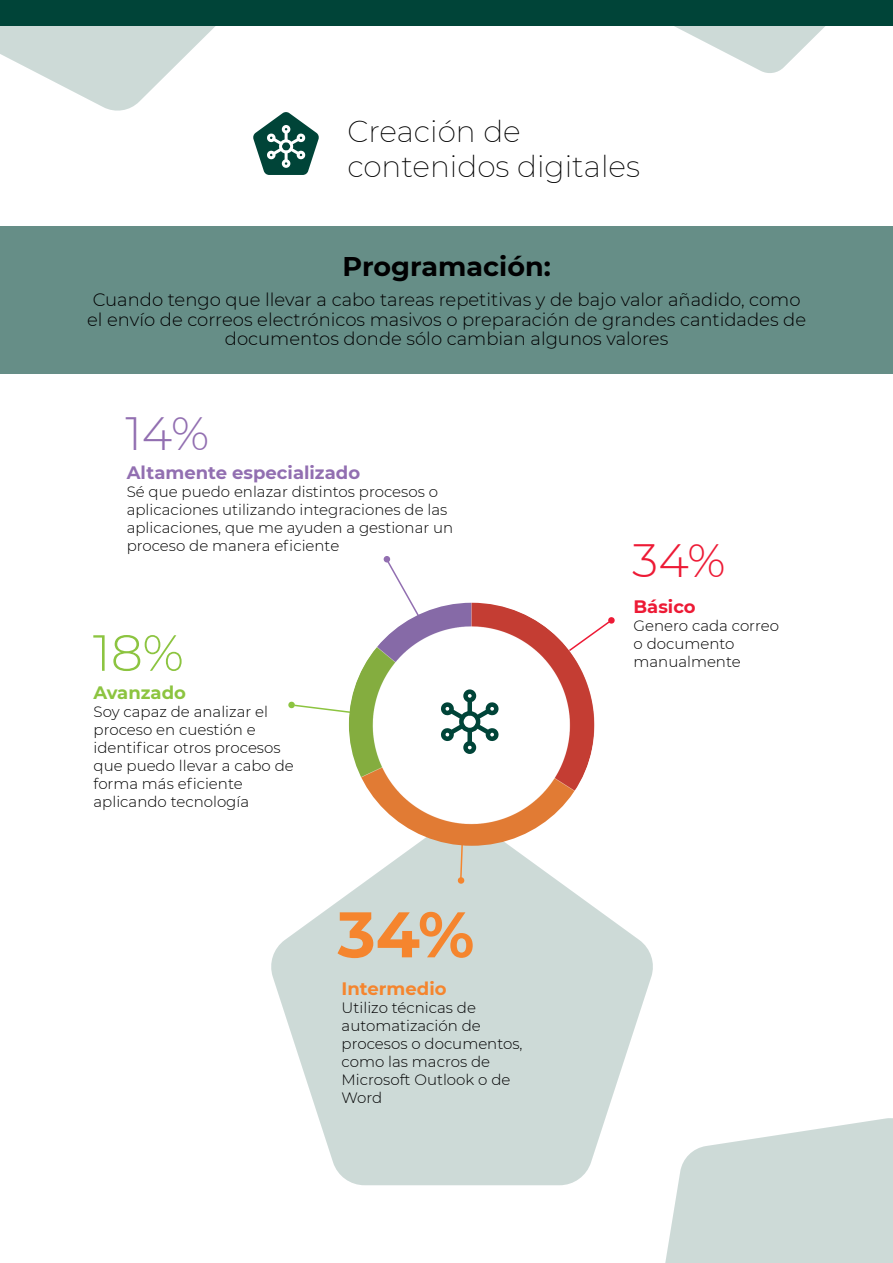
<style>
.page{position:relative;width:893px;height:1263px;background:#fff}
.page>*{position:absolute;margin:0;border:0;box-sizing:border-box;transform-origin:0 0}
.t1{font:700 64.35px "Montserrat";color:#f5852e}
.t2{font:300 50.85px "Montserrat";color:#8cc440}
.t3{font:300 46.65px "Montserrat";color:#ed1a35}
.t4{font:300 46.65px "Montserrat";color:#926fb1}
.t5{font:200 29.7px/35.5px "Montserrat";color:#000001}
.t6{font:700 27px "Montserrat";color:#000001}
.t7{font:300 18px/19.5px "Montserrat";color:#000001;text-align:center}
.t8{font:700 18px "Montserrat";color:#926fb1}
.t9{font:700 18px "Montserrat";color:#f5852e}
.t10{font:700 18px "Montserrat";color:#8cc440}
.t11{font:700 18px "Montserrat";color:#ed1a35}
.t12{font:300 15px/18px "Montserrat";color:#000001}
</style>
<div class="page">
<svg style="left:271px;top:846px;width:382px;height:339px;fill:#cddad7"></svg>
<div style="left:384px;top:556px;width:6px;height:7px;border:2px solid #926fb1;border-radius:50%"></div>
<div style="left:288px;top:701px;width:7px;height:7px;border:2px solid #8cc440;border-radius:2px"></div>
<svg style="left:456px;top:846px;width:10px;height:39px"></svg>
<svg style="left:674px;top:26px;width:151px;height:47px"></svg>
<svg style="left:650px;top:1118px;width:243px;height:145px"></svg>
<div style="left:0;top:226px;width:893px;height:147px;background:#668e87"></div>
<svg style="left:0;top:0;width:319px;height:175px"></svg>
<div style="left:1px;top:0;width:892px;height:26px;background:#004438"></div>
<img style="left:350px;top:745px;width:243px;height:101px">
<svg style="left:289px;top:557px;width:326px;height:188px"></svg>
<div style="left:463px;top:689px;width:13px;height:13px;border:5px solid #004438;border-radius:50%"></div>
<div style="left:463px;top:741px;width:13px;height:13px;border:5px solid #004438;border-radius:50%"></div>
<div style="left:467px;top:700px;width:5px;height:13px;background:#004438"></div>
<div style="left:467px;top:730px;width:5px;height:13px;background:#004438"></div>
<h3 class="t5" style="left:347px;top:113px;width:294px">Creación de contenidos digitales</h3>
<h3 class="t6" style="left:343px;top:247px;width:210px">Programación:</h3>
<p class="t7" style="left:87px;top:290px;width:720px">Cuando tengo que llevar a cabo tareas repetitivas y de bajo valor añadido, como el envío de correos electrónicos masivos o preparación de grandes cantidades de documentos donde sólo cambian algunos valores</p>
<h3 class="t4" style="left:125px;top:402px;width:85px">14%</h3>
<p class="t8" style="left:127px;top:459px;width:235px">Altamente especializado</p>
<p class="t12" style="left:127px;top:482px;width:328px">Sé que puedo enlazar distintos procesos o aplicaciones utilizando integraciones de las aplicaciones, que me ayuden a gestionar un proceso de manera eficiente</p>
<h2 class="t2" style="left:93px;top:618px;width:92px">18%</h2>
<p class="t10" style="left:94px;top:680px;width:94px">Avanzado</p>
<p class="t12" style="left:94px;top:703px;width:202px">Soy capaz de analizar el proceso en cuestión e identificar otros procesos que puedo llevar a cabo de forma más eficiente aplicando tecnología</p>
<h1 class="t1" style="left:338px;top:888px;width:138px">34%</h1>
<p class="t9" style="left:342px;top:975px;width:106px">Intermedio</p>
<p class="t12" style="left:342px;top:998px;width:182px">Utilizo técnicas de automatización de procesos o documentos, como las macros de<br>Microsoft Outlook o de<br>Word</p>
<h3 class="t3" style="left:632px;top:529px;width:95px">34%</h3>
<p class="t11" style="left:633px;top:593px;width:64px">Básico</p>
<p class="t12" style="left:633px;top:616px;width:147px">Genero cada correo o documento manualmente</p>
</div>
